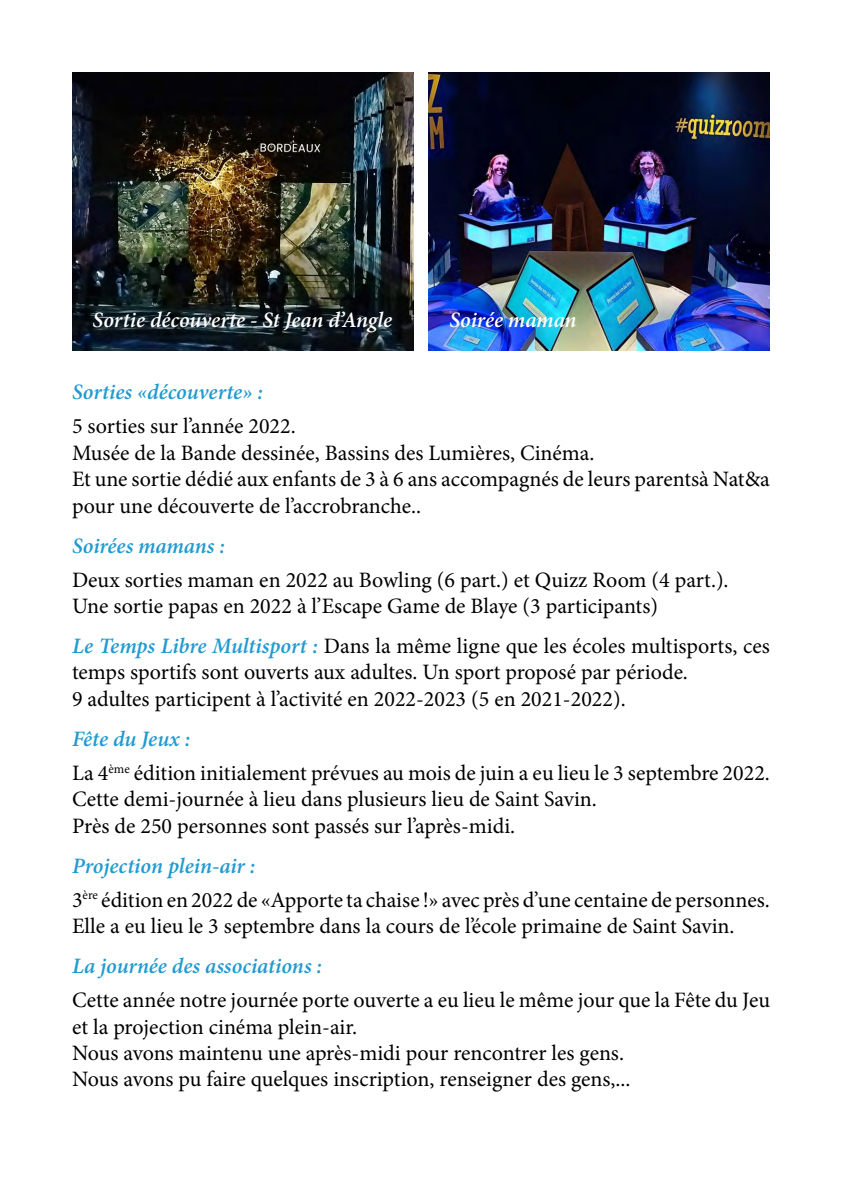
<style>
.page{position:relative;width:842px;height:1191px;background:#fff}
.page>*{position:absolute;margin:0;border:0;box-sizing:border-box;transform-origin:0 0}
.t1{font:22px/26.4px "Minion Pro";color:#000}
.t2{font:italic 600 22px "Minion Pro";color:#229ad0}
.t3{font:italic 600 22px "Minion Pro";letter-spacing:-.005em;color:#fff}
.s1{font-weight:600;font-style:italic;color:#229ad0}
</style>
<div class="page">
<img style="left:429px;top:72px;width:341px;height:278px">
<img style="left:72px;top:72px;width:341px;height:278px">
<p class="t3" style="left:93px;top:304px;width:301px">Sortie découverte - St Jean d’Angle</p>
<p class="t3" style="left:449px;top:304px;width:129px">Soirée maman</p>
<p class="t2" style="left:72px;top:377px;width:192px">Sorties «découverte» :</p>
<p class="t1" style="left:72px;top:413px;width:699px">5 sorties sur l’année 2022.<br>Musée de la Bande dessinée, Bassins des Lumières, Cinéma.<br>Et une sortie dédié aux enfants de 3 à 6 ans accompagnés de leurs parentsà Nat&amp;a pour une découverte de l’accrobranche..</p>
<p class="t2" style="left:72px;top:530px;width:155px">Soirées mamans :</p>
<p class="t1" style="left:72px;top:566px;width:658px">Deux sorties maman en 2022 au Bowling (6 part.) et Quizz Room (4 part.).<br>Une sortie papas en 2022 à l’Escape Game de Blaye (3 participants)</p>
<p class="t1" style="left:72px;top:633px;width:699px"><span class="s1">Le Temps Libre Multisport :</span> Dans la même ligne que les écoles multisports, ces temps sportifs sont ouverts aux adultes. Un sport proposé par période.<br>9 adultes participent à l’activité en 2022-2023 (5 en 2021-2022).</p>
<p class="t1" style="left:72px;top:722px;width:699px;line-height:34px"><span class="s1">Fête du Jeux :<br></span>La 4<sup>ème</sup> édition initialement prévues au mois de juin a eu lieu le 3 septembre 2022.</p>
<p class="t1" style="left:72px;top:786px;width:526px">Cette demi-journée à lieu dans plusieurs lieu de Saint Savin.<br>Près de 250 personnes sont passés sur l’après-midi.</p>
<p class="t1" style="left:72px;top:849px;width:699px;line-height:34px"><span class="s1">Projection plein-air :<br></span>3<sup>ère</sup> édition en 2022 de «Apporte ta chaise !» avec près d’une centaine de personnes.</p>
<p class="t1" style="left:72px;top:913px;width:664px">Elle a eu lieu le 3 septembre dans la cours de l’école primaine de Saint Savin.</p>
<p class="t2" style="left:72px;top:950px;width:252px">La journée des associations :</p>
<p class="t1" style="left:72px;top:987px;width:699px">Cette année notre journée porte ouverte a eu lieu le même jour que la Fête du Jeu et la projection cinéma plein-air.<br>Nous avons maintenu une après-midi pour rencontrer les gens.<br>Nous avons pu faire quelques inscription, renseigner des gens,...</p>
</div>
